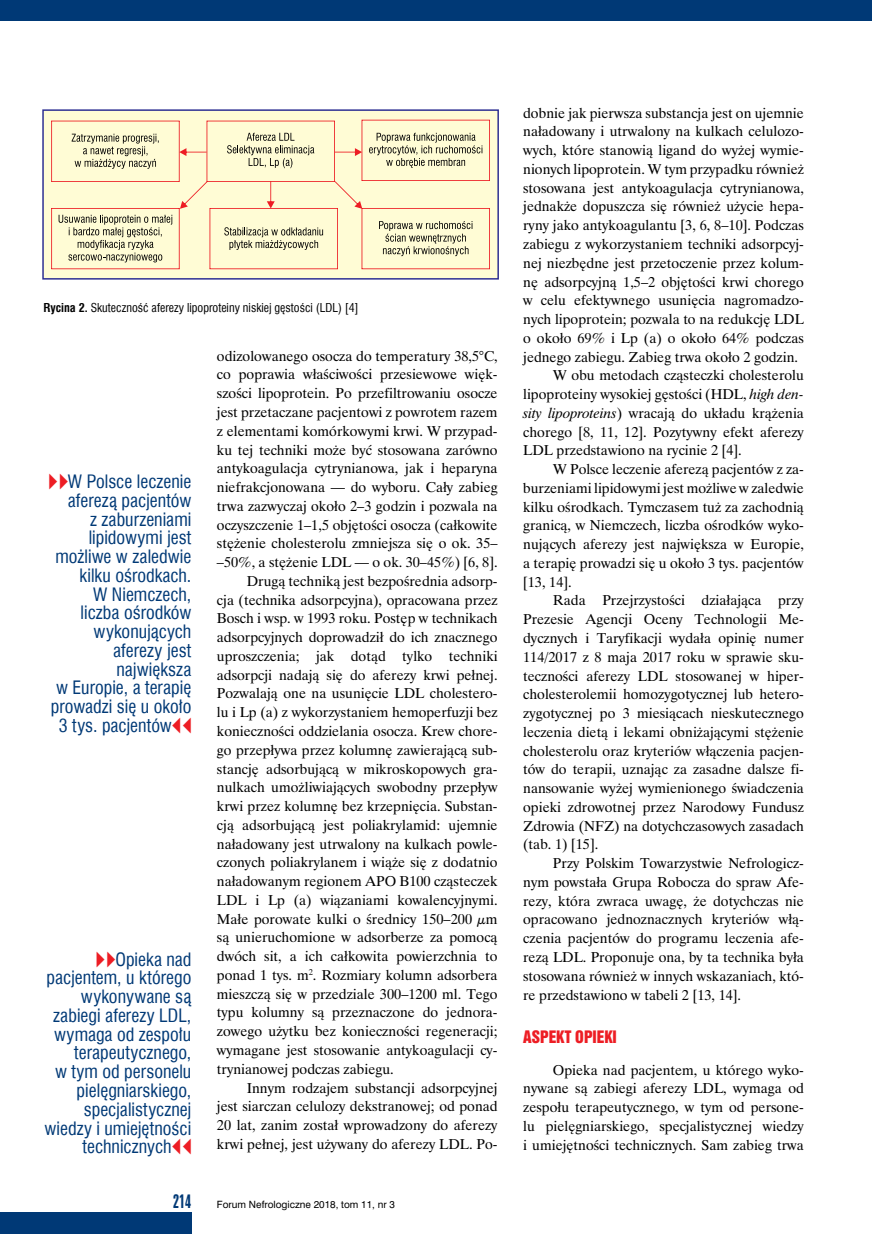
<style>
.page{position:relative;width:872px;height:1234px;background:#fff}
.page>*{position:absolute;margin:0;border:0;box-sizing:border-box;transform-origin:0 0}
.notka_lewa{font:18px/18.8px "Swis 721 Cn EU";color:#003976;text-align:right}
.t1{font:18px "Swis 924 EU";color:#003976}
._35_Śródtytuł_I{font:15.75px "Swis 921 EU";color:#ed1d24}
._30_Tekst{font:14.25px/18.8px "Time Ibis EE";color:#000;text-align:justify}
._60_Rycina_-_podpis{font:12px "Swis 721 Cn EU";color:#000}
.t2{font:9.3px "Swis 721 PL";color:#000}
.s1{font-weight:700}
.s2{font-family:"Newspaper Pi";color:#ed1d24}
.s3{font-style:italic}
</style>
<div class="page">
<div style="left:0;top:0;width:872px;height:21px;background:#003976"></div>
<div style="left:0;top:1212px;width:191px;height:21px;background:#003976"></div>
<div style="left:42px;top:109px;width:457px;height:170px;background:#fffcd5;border:2px solid #2e3092"></div>
<svg style="left:51px;top:120px;width:439px;height:149px"></svg>
<p class="_60_Rycina_-_podpis" style="left:44px;top:299px;width:316px"><span class="s1">Rycina 2.</span> Skuteczność aferezy lipoproteiny niskiej gęstości (LDL) [4]</p>
<p class="notka_lewa" style="left:49px;top:472px;width:144px"><span class="s2">VV</span>W Polsce leczenie aferezą pacjentów<br>z zaburzeniami lipidowymi jest możliwe w zaledwie kilku ośrodkach.<br>W Niemczech,<br>liczba ośrodków wykonujących aferezy jest największa<br>w Europie, a terapię prowadzi się u około<br>3 tys. pacjentów<span class="s2">CC</span></p>
<p class="notka_lewa" style="left:44px;top:949px;width:148px"><span class="s2">VV</span>Opieka nad pacjentem, u którego wykonywane są zabiegi aferezy LDL, wymaga od zespołu terapeutycznego,<br>w tym od personelu pielęgniarskiego, specjalistycznej wiedzy i umiejętności technicznych<span class="s2">CC</span></p>
<p class="_30_Tekst" style="left:217px;top:346px;width:282px">odizolowanego osocza do temperatury 38,5°C, co poprawia właściwości przesiewowe więk&shy;szości lipoprotein. Po przefiltrowaniu osocze jest przetaczane pacjentowi z powrotem razem z elementami komórkowymi krwi. W przypad&shy;ku tej techniki może być stosowana zarówno antykoagulacja cytrynianowa, jak i heparyna niefrakcjonowana — do wyboru. Cały zabieg trwa zazwyczaj około 2–3 godzin i pozwala na oczyszczenie 1–1,5 objętości osocza (całkowite stężenie cholesterolu zmniejsza się o ok. 35– –50%, a stężenie LDL — o ok. 30–45%) [6, 8].</p>
<p class="_30_Tekst" style="left:217px;top:571px;width:282px;text-indent:30px">Drugą techniką jest bezpośrednia adsorp&shy;cja (technika adsorpcyjna), opracowana przez Bosch i wsp. w 1993 roku. Postęp w technikach adsorpcyjnych doprowadził do ich znacznego uproszczenia; jak dotąd tylko techniki adsorpcji nadają się do aferezy krwi pełnej.<br>Pozwalają one na usunięcie LDL cholestero&shy;lu i Lp (a) z wykorzystaniem hemoperfuzji bez konieczności oddzielania osocza. Krew chore&shy;go przepływa przez kolumnę zawierającą sub&shy;stancję adsorbującą w mikroskopowych gra&shy;nulkach umożliwiających swobodny przepływ krwi przez kolumnę bez krzepnięcia. Substan&shy;cją adsorbującą jest poliakrylamid: ujemnie naładowany jest utrwalony na kulkach powle&shy;czonych poliakrylanem i wiąże się z dodatnio naładowanym regionem APO B100 cząsteczek LDL i Lp (a) wiązaniami kowalencyjnymi.<br>Małe porowate kulki o średnicy 150–200 μm są unieruchomione w adsorberze za pomocą dwóch sit, a ich całkowita powierzchnia to ponad 1 tys. m<sup>2</sup>. Rozmiary kolumn adsorbera mieszczą się w przedziale 300–1200 ml. Tego typu kolumny są przeznaczone do jednora&shy;zowego użytku bez konieczności regeneracji; wymagane jest stosowanie antykoagulacji cy&shy;trynianowej podczas zabiegu.</p>
<p class="_30_Tekst" style="left:217px;top:1077px;width:282px;text-indent:30px">Innym rodzajem substancji adsorpcyjnej jest siarczan celulozy dekstranowej; od ponad 20 lat, zanim został wprowadzony do aferezy krwi pełnej, jest używany do aferezy LDL. Po-</p>
<p class="t1" style="left:173px;top:1189px;width:20px">214</p>
<p class="t2" style="left:217px;top:1198px;width:180px">Forum Nefrologiczne 2018, tom 11, nr 3</p>
<p class="_30_Tekst" style="left:523px;top:103px;width:282px">dobnie jak pierwsza substancja jest on ujemnie naładowany i utrwalony na kulkach celulozo&shy;wych, które stanowią ligand do wyżej wymie&shy;nionych lipoprotein. W tym przypadku również stosowana jest antykoagulacja cytrynianowa, jednakże dopuszcza się również użycie hepa&shy;ryny jako antykoagulantu [3, 6, 8–10]. Podczas zabiegu z wykorzystaniem techniki adsorpcyj&shy;nej niezbędne jest przetoczenie przez kolum&shy;nę adsorpcyjną 1,5–2 objętości krwi chorego w celu efektywnego usunięcia nagromadzo&shy;nych lipoprotein; pozwala to na redukcję LDL o około 69% i Lp (a) o około 64% podczas jednego zabiegu. Zabieg trwa około 2 godzin.</p>
<p class="_30_Tekst" style="left:523px;top:366px;width:282px;text-indent:30px">W obu metodach cząsteczki cholesterolu lipoproteiny wysokiej gęstości (HDL, <span class="s3">high den&shy;sity lipoproteins</span>) wracają do układu krążenia chorego [8, 11, 12]. Pozytywny efekt aferezy LDL przedstawiono na rycinie 2 [4].</p>
<p class="_30_Tekst" style="left:523px;top:459px;width:282px;text-indent:30px">W Polsce leczenie aferezą pacjentów z za&shy;burzeniami lipidowymi jest możliwe w zaledwie kilku ośrodkach. Tymczasem tuż za zachodnią granicą, w Niemczech, liczba ośrodków wyko&shy;nujących aferezy jest największa w Europie, a terapię prowadzi się u około 3 tys. pacjentów [13, 14].</p>
<p class="_30_Tekst" style="left:523px;top:591px;width:282px;text-indent:30px">Rada Przejrzystości działająca przy Prezesie Agencji Oceny Technologii Me&shy;dycznych i Taryfikacji wydała opinię numer 114/2017 z 8 maja 2017 roku w sprawie sku&shy;teczności aferezy LDL stosowanej w hiper&shy;cholesterolemii homozygotycznej lub hetero&shy;zygotycznej po 3 miesiącach nieskutecznego leczenia dietą i lekami obniżającymi stężenie cholesterolu oraz kryteriów włączenia pacjen&shy;tów do terapii, uznając za zasadne dalsze fi&shy;nansowanie wyżej wymienionego świadczenia opieki zdrowotnej przez Narodowy Fundusz Zdrowia (NFZ) na dotychczasowych zasadach (tab. 1) [15].</p>
<p class="_30_Tekst" style="left:523px;top:853px;width:282px;text-indent:30px">Przy Polskim Towarzystwie Nefrologicz&shy;nym powstała Grupa Robocza do spraw Afe&shy;rezy, która zwraca uwagę, że dotychczas nie opracowano jednoznacznych kryteriów włą&shy;czenia pacjentów do programu leczenia afe&shy;rezą LDL. Proponuje ona, by ta technika była stosowana również w innych wskazaniach, któ&shy;re przedstawiono w tabeli 2 [13, 14].</p>
<p class="_35_Śródtytuł_I" style="left:523px;top:1026px;width:95px">ASPEKT OPIEKI</p>
<p class="_30_Tekst" style="left:523px;top:1059px;width:282px;text-indent:30px">Opieka nad pacjentem, u którego wyko&shy;nywane są zabiegi aferezy LDL, wymaga od zespołu terapeutycznego, w tym od persone&shy;lu pielęgniarskiego, specjalistycznej wiedzy i umiejętności technicznych. Sam zabieg trwa</p>
</div>
